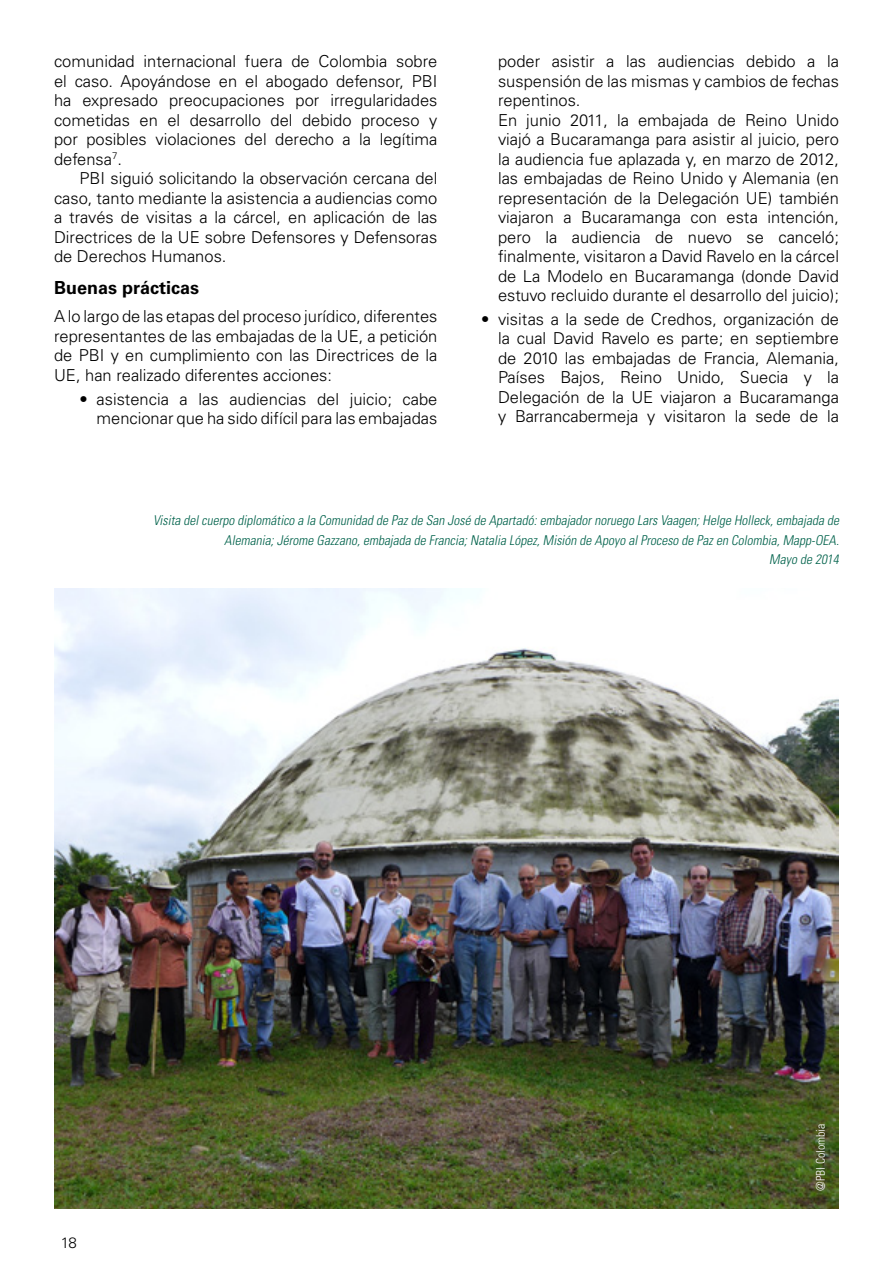
<style>
.page{position:relative;width:893px;height:1263px;background:#fff}
.page>*{position:absolute;margin:0;border:0;box-sizing:border-box;transform-origin:0 0}
.t1{font:700 18px "Univers";color:#000}
.t2{font:300 16.5px/19.5px "Univers";color:#000;text-align:justify}
.t3{font:300 15px "Univers";color:#000}
.t4{font:italic 300 condensed 13.5px/19.5px "Univers";color:#00624b;text-align:right}
.t5{font:300 condensed 12px "Univers";color:#fff}
</style>
<div class="page">
<img style="left:54px;top:589px;width:785px;height:620px">
<p class="t2" style="left:54px;top:51px;width:385px">comunidad internacional fuera de Colombia sobre el caso. Apoyándose en el abogado defensor, PBI ha expresado preocupaciones por irregularidades cometidas en el desarrollo del debido proceso y por posibles violaciones del derecho a la legítima defensa<sup>7</sup>.</p>
<p class="t2" style="left:54px;top:169px;width:385px;text-indent:26px">PBI siguió solicitando la observación cercana del caso, tanto mediante la asistencia a audiencias como a través de visitas a la cárcel, en aplicación de las Directrices de la UE sobre Defensores y Defensoras de Derechos Humanos.</p>
<p class="t1" style="left:54px;top:277px;width:147px">Buenas prácticas</p>
<p class="t2" style="left:54px;top:307px;width:385px">A lo largo de las etapas del proceso jurídico, diferentes representantes de las embajadas de la UE, a petición de PBI y en cumplimiento con las Directrices de la UE, han realizado diferentes acciones:</p>
<p class="t2" style="left:80px;top:389px;width:359px;text-align:right">• asistencia a las audiencias del juicio; cabe mencionar que ha sido difícil para las embajadas</p>
<p class="t2" style="left:498px;top:52px;width:342px;text-align:left">poder asistir a las audiencias debido a la suspensión de las mismas y cambios de fechas repentinos.<br>En junio 2011, la embajada de Reino Unido viajó a Bucaramanga para asistir al juicio, pero la audiencia fue aplazada y, en marzo de 2012, las embajadas de Reino Unido y Alemania (en representación de la Delegación UE) también viajaron a Bucaramanga con esta intención, pero la audiencia de nuevo se canceló; finalmente, visitaron a David Ravelo en la cárcel de La Modelo en Bucaramanga (donde David estuvo recluido durante el desarrollo del juicio);</p>
<p class="t2" style="left:498px;top:309px;width:342px;text-indent:-17px">• visitas a la sede de Credhos, organización de la cual David Ravelo es parte; en septiembre de 2010 las embajadas de Francia, Alemania, Países Bajos, Reino Unido, Suecia y la Delegación de la UE viajaron a Bucaramanga y Barrancabermeja y visitaron la sede de la</p>
<p class="t4" style="left:153px;top:511px;width:690px">Visita delcuerpo diplomático a la Comunidad de Pazde San José de Apartadó:embajadornoruego LarsVaagen;Helge Holleck,embajada de<br>Alemania;Jérome Gazzano,embajada de Francia;Natalia López,Misión de Apoyo alProceso de Pazen Colombia,Mapp-OEA.<br>Mayo de 2014</p>
<p class="t3" style="left:61px;top:1233px;width:18px">18</p>
<p class="t5" style="left:813px;top:1191px;width:68px;rotate:-90deg">@PBI Colombia</p>
</div>
